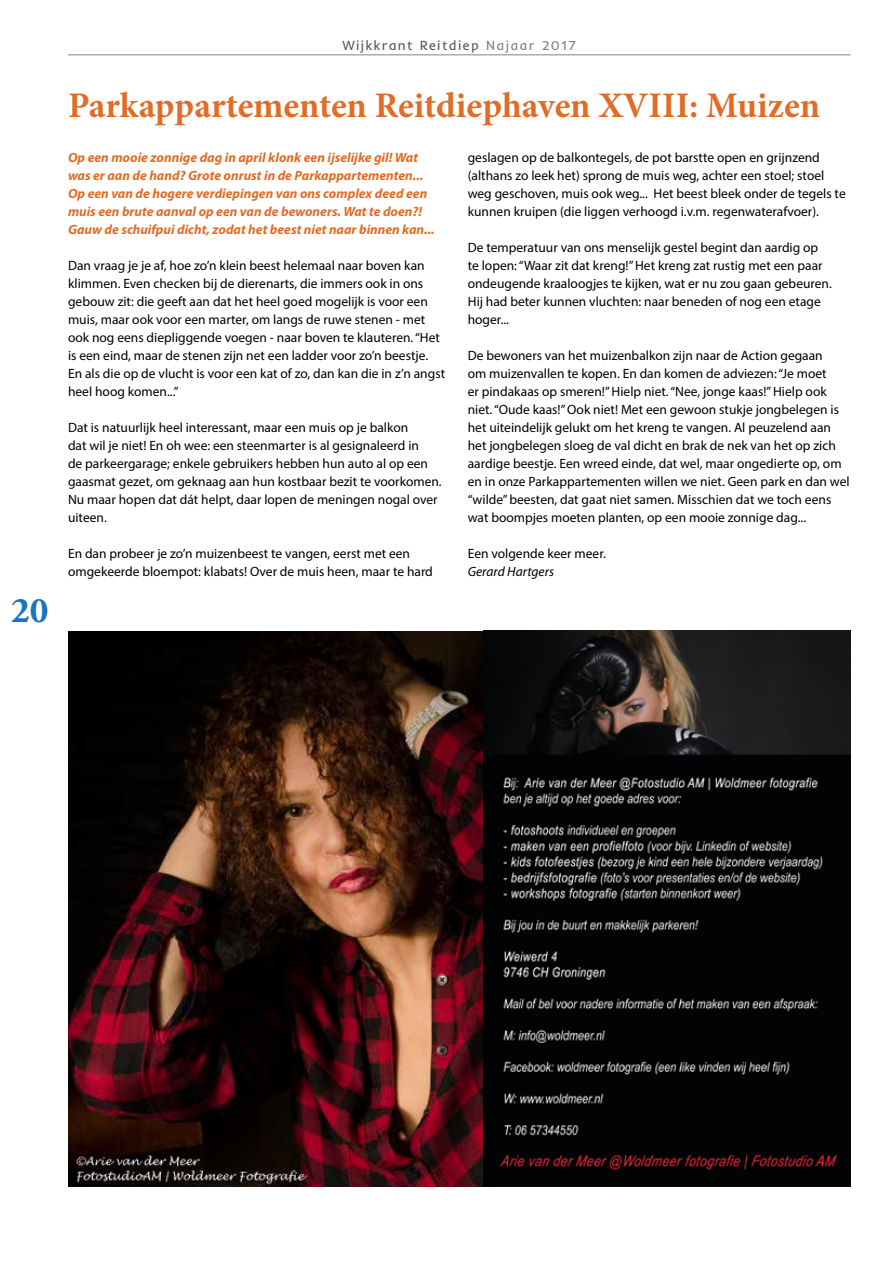
<style>
.page{position:relative;width:893px;height:1263px;background:#fff}
.page>*{position:absolute;margin:0;border:0;box-sizing:border-box;transform-origin:0 0}
.t1{font:700 36px "Minion Pro";letter-spacing:-.005em;color:#df6d28}
.t2{font:700 36px "Adobe Garamond Pro";color:#1c75bc}
.t3{font:13.5px/18px "Myriad Pro";color:#000}
.t4{font:italic 700 13.5px/18px "Myriad Pro";color:#df6d28}
.t5{font:13.5px "Inder";letter-spacing:.1em;color:#58595b}
.t6{font:italic 13.5px "Myriad Pro";color:#000}
.s1{color:#808285}
</style>
<div class="page">
<hr style="left:68px;top:54px;width:782px;height:1px;background:#808285">
<img style="left:68px;top:631px;width:782px;height:555px">
<h1 class="t2" style="left:11px;top:590px;width:39px">20</h1>
<p class="t5" style="left:342px;top:36px;width:235px">Wijkkrant Reitdiep <span class="s1">Najaar 2017</span></p>
<h1 class="t1" style="left:68px;top:80px;width:754px">Parkappartementen Reitdiephaven XVIII: Muizen</h1>
<p class="t4" style="left:68px;top:148px;width:368px">Op een mooie zonnige dag in april klonk een ijselijke gil! Wat was er aan de hand? Grote onrust in de Parkappartementen...<br>Op een van de hogere verdiepingen van ons complex deed een muis een brute aanval op een van de bewoners. Wat te doen?!<br>Gauw de schuifpui dicht, zodat het beest niet naar binnen kan...</p>
<p class="t3" style="left:68px;top:256px;width:379px">Dan vraag je je af, hoe zo’n klein beest helemaal naar boven kan klimmen. Even checken bij de dierenarts, die immers ook in ons gebouw zit: die geeft aan dat het heel goed mogelijk is voor een muis, maar ook voor een marter, om langs de ruwe stenen - met ook nog eens diepliggende voegen - naar boven te klauteren. “Het is een eind, maar de stenen zijn net een ladder voor zo’n beestje.<br>En als die op de vlucht is voor een kat of zo, dan kan die in z’n angst heel hoog komen...”</p>
<p class="t3" style="left:68px;top:418px;width:375px">Dat is natuurlijk heel interessant, maar een muis op je balkon<br>dat wil je niet! En oh wee: een steenmarter is al gesignaleerd in<br>de parkeergarage; enkele gebruikers hebben hun auto al op een gaasmat gezet, om geknaag aan hun kostbaar bezit te voorkomen.<br>Nu maar hopen dat dát helpt, daar lopen de meningen nogal over uiteen.</p>
<p class="t3" style="left:68px;top:544px;width:366px">En dan probeer je zo’n muizenbeest te vangen, eerst met een omgekeerde bloempot: klabats! Over de muis heen, maar te hard</p>
<p class="t3" style="left:468px;top:148px;width:380px">geslagen op de balkontegels, de pot barstte open en grijnzend (althans zo leek het) sprong de muis weg, achter een stoel; stoel weg geschoven, muis ook weg... Het beest bleek onder de tegels te kunnen kruipen (die liggen verhoogd i.v.m. regenwaterafvoer).</p>
<p class="t3" style="left:468px;top:238px;width:366px">De temperatuur van ons menselijk gestel begint dan aardig op te lopen: “Waar zit dat kreng!” Het kreng zat rustig met een paar ondeugende kraaloogjes te kijken, wat er nu zou gaan gebeuren.<br>Hij had beter kunnen vluchten: naar beneden of nog een etage hoger...</p>
<p class="t3" style="left:468px;top:346px;width:383px">De bewoners van het muizenbalkon zijn naar de Action gegaan<br>om muizenvallen te kopen. En dan komen de adviezen: “Je moet<br>er pindakaas op smeren!” Hielp niet. “Nee, jonge kaas!” Hielp ook niet. “Oude kaas!” Ook niet! Met een gewoon stukje jongbelegen is het uiteindelijk gelukt om het kreng te vangen. Al peuzelend aan het jongbelegen sloeg de val dicht en brak de nek van het op zich aardige beestje. Een wreed einde, dat wel, maar ongedierte op, om en in onze Parkappartementen willen we niet. Geen park en dan wel “wilde” beesten, dat gaat niet samen. Misschien dat we toch eens wat boompjes moeten planten, op een mooie zonnige dag...</p>
<p class="t3" style="left:468px;top:544px;width:140px">Een volgende keer meer.</p>
<p class="t6" style="left:468px;top:563px;width:88px">Gerard Hartgers</p>
</div>
